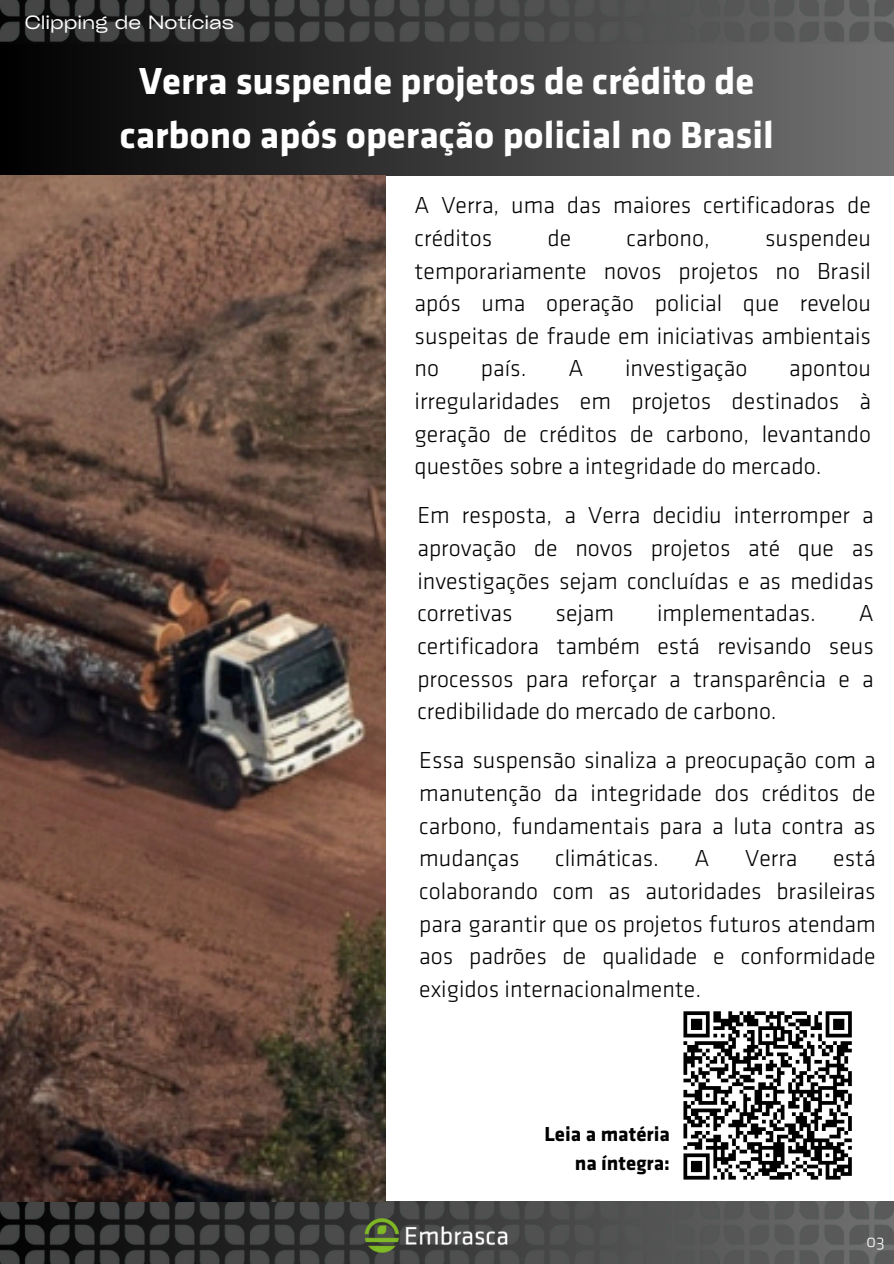
<style>
.page{position:relative;width:894px;height:1264px;background:#fff}
.page>*{position:absolute;margin:0;border:0;box-sizing:border-box;transform-origin:0 0}
.t1{font:700 39px/54px "Klavika";color:#fff;text-align:center}
.t2{font:300 24px/32.7px "Klavika";color:#000;text-align:justify}
.t3{font:21px/29.2px "Klavika Bold Bold OSF";color:#000;text-align:right}
.t4{font:expanded 18.45px "Cy Grotesk";color:#fff}
.t5{font:18px "Klavika Light OSF";color:#fff}
</style>
<div class="page">
<div style="left:0;top:0;width:893px;height:45px;background:linear-gradient(to right,#030303,#6f6f6f)"></div>
<img style="left:0;top:0;width:893px;height:42px">
<img style="left:0;top:1201px;width:893px;height:61px">
<img style="left:339px;top:1174px;width:194px;height:89px">
<div style="left:0;top:45px;width:893px;height:130px;background:linear-gradient(to right,#000,#727272)"></div>
<img style="left:0;top:175px;width:385px;height:1026px">
<svg style="left:683px;top:1011px;width:169px;height:169px"></svg>
<p class="t4" style="left:25px;top:10px;width:211px">Clipping de Notícias</p>
<h2 class="t1" style="left:120px;top:56px;width:655px">Verra suspende projetos de crédito de carbono após operação policial no Brasil</h2>
<h2 class="t2" style="left:414px;top:190px;width:458px">A Verra, uma das maiores certificadoras de créditos</h2>
<h2 class="t2" style="left:414px;top:222px;width:458px;text-indent:350px">suspendeu temporariamente novos projetos no Brasil após uma operação policial que revelou suspeitas de fraude em iniciativas ambientais no</h2>
<h2 class="t2" style="left:547px;top:222px;width:25px">de</h2>
<h2 class="t2" style="left:626px;top:222px;width:85px">carbono,</h2>
<h2 class="t2" style="left:481px;top:353px;width:47px">país.</h2>
<h2 class="t2" style="left:568px;top:353px;width:16px">A</h2>
<h2 class="t2" style="left:625px;top:353px;width:124px">investigação</h2>
<h2 class="t2" style="left:414px;top:353px;width:458px;text-indent:374px">apontou irregularidades em projetos destinados à geração de créditos de carbono, levantando questões sobre a integridade do mercado.</h2>
<p class="t2" style="left:417px;top:500px;width:458px">Em resposta, a Verra decidiu interromper a aprovação de novos projetos até que as investigações sejam concluídas e as medidas corretivas</p>
<p class="t2" style="left:555px;top:598px;width:60px">sejam</p>
<p class="t2" style="left:657px;top:598px;width:160px">implementadas.</p>
<p class="t2" style="left:417px;top:598px;width:458px;text-indent:441px">A certificadora também está revisando seus processos para reforçar a transparência e a credibilidade do mercado de carbono.</p>
<h1 class="t2" style="left:419px;top:745px;width:458px">Essa suspensão sinaliza a preocupação com a manutenção da integridade dos créditos de carbono, fundamentais para a luta contra as mudanças</h1>
<h1 class="t2" style="left:555px;top:843px;width:105px">climáticas.</h1>
<h1 class="t2" style="left:694px;top:843px;width:16px">A</h1>
<h1 class="t2" style="left:745px;top:843px;width:54px">Verra</h1>
<h1 class="t2" style="left:419px;top:843px;width:458px;text-indent:414px">está colaborando com as autoridades brasileiras para garantir que os projetos futuros atendam aos padrões de qualidade e conformidade exigidos internacionalmente.</h1>
<h3 class="t3" style="left:544px;top:1120px;width:127px">Leia a matéria na íntegra:</h3>
<h2 class="t5" style="left:866px;top:1233px;width:20px">03</h2>
</div>
